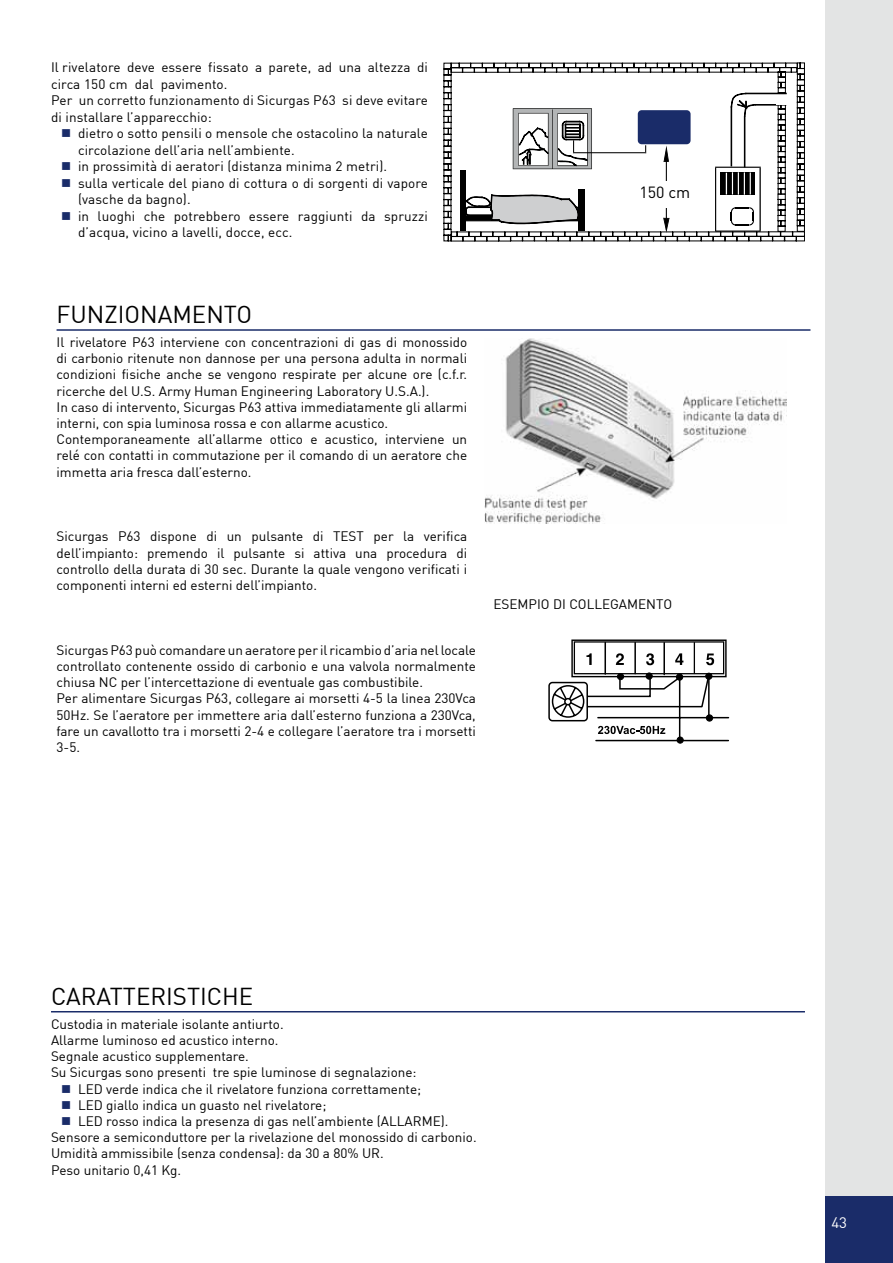
<style>
.page{position:relative;width:893px;height:1263px;background:#fff}
.page>*{position:absolute;margin:0;border:0;box-sizing:border-box;transform-origin:0 0}
.t1{font:24px "DIN";color:#000}
.t2{font:16.05px "DIN";color:#000}
.t3{font:15px "DIN";color:#fff}
.t4{font:13.5px/16.2px "DIN";color:#000}
</style>
<div class="page">
<div style="left:825px;top:0;width:68px;height:1263px;background:#e3e4e4"></div>
<div style="left:825px;top:1196px;width:68px;height:67px;background:#1a2c69"></div>
<hr style="left:57px;top:329px;width:753px;height:2px;background:#1a2c69">
<hr style="left:51px;top:1011px;width:754px;height:1px;background:#1a2c69">
<svg style="left:443px;top:63px;width:362px;height:178px"></svg>
<svg style="left:715px;top:63px;width:90px;height:169px"></svg>
<div style="left:638px;top:110px;width:53px;height:34px;background:#1a2c69;border-radius:4px"></div>
<img style="left:484px;top:339px;width:302px;height:184px">
<hr style="left:634px;top:643px;width:2px;height:31px;background:#000">
<hr style="left:663px;top:643px;width:2px;height:31px;background:#000">
<hr style="left:604px;top:642px;width:2px;height:32px;background:#000">
<div style="left:571px;top:639px;width:156px;height:38px;border:1px solid #000"></div>
<hr style="left:694px;top:643px;width:1px;height:30px;background:#000">
<svg style="left:586px;top:653px;width:6px;height:12px"></svg>
<svg style="left:616px;top:653px;width:8px;height:12px"></svg>
<svg style="left:646px;top:653px;width:8px;height:12px"></svg>
<svg style="left:675px;top:653px;width:8px;height:12px"></svg>
<svg style="left:706px;top:653px;width:8px;height:12px"></svg>
<hr style="left:679px;top:678px;width:1px;height:60px;background:#000">
<hr style="left:598px;top:717px;width:130px;height:1px;background:#000">
<hr style="left:596px;top:740px;width:132px;height:1px;background:#000">
<svg style="left:677px;top:737px;width:6px;height:6px"></svg>
<div style="left:706px;top:715px;width:7px;height:6px;background:#000;border-radius:50%"></div>
<div style="left:706px;top:715px;width:7px;height:6px;border:1px solid #000;border-radius:50%"></div>
<svg style="left:598px;top:726px;width:67px;height:8px"></svg>
<div style="left:548px;top:682px;width:40px;height:39px;border:2px solid #000;border-radius:3px"></div>
<svg style="left:551px;top:673px;width:161px;height:45px"></svg>
<div style="left:564px;top:698px;width:8px;height:7px;border:2px solid #000;border-radius:50%"></div>
<p class="t4" style="left:51px;top:59px;width:378px">Il rivelatore deve essere fissato a parete, ad una altezza di circa 150 cm dal pavimento.<br>Per un corretto funzionamento di Sicurgas P63 si deve evitare di installare l’apparecchio:</p>
<p class="t4" style="left:78px;top:125px;width:351px">dietro o sotto pensili o mensole che ostacolino la naturale circolazione dell’aria nell’ambiente.<br>in prossimità di aeratori (distanza minima 2 metri).<br>sulla verticale del piano di cottura o di sorgenti di vapore (vasche da bagno).<br>in luoghi che potrebbero essere raggiunti da spruzzi d’acqua, vicino a lavelli, docce, ecc.</p>
<p class="t2" style="left:639px;top:182px;width:53px">150 cm</p>
<h1 class="t1" style="left:57px;top:300px;width:197px">FUNZIONAMENTO</h1>
<p class="t4" style="left:57px;top:334px;width:412px">Il rivelatore P63 interviene con concentrazioni di gas di monossido di carbonio ritenute non dannose per una persona adulta in normali condizioni fisiche anche se vengono respirate per alcune ore (c.f.r. ricerche del U.S. Army Human Engineering Laboratory U.S.A.).<br>In caso di intervento, Sicurgas P63 attiva immediatamente gli allarmi interni, con spia luminosa rossa e con allarme acustico.<br>Contemporaneamente all’allarme ottico e acustico, interviene un relé con contatti in commutazione per il comando di un aeratore che immetta aria fresca dall’esterno.</p>
<p class="t4" style="left:57px;top:528px;width:293px">Sicurgas P63 dispone di un pulsante di Test</p>
<p class="t4" style="left:57px;top:528px;width:412px;text-align:justify;text-indent:317px">per la verifica dell’impianto: premendo il pulsante si attiva una procedura di controllo della durata di 30 sec. Durante la quale vengono verificati i componenti interni ed esterni dell’impianto.</p>
<p class="t4" style="left:57px;top:641px;width:421px">Sicurgas P63 può comandare un aeratore per il ricambio d’aria nel locale controllato contenente ossido di carbonio e una valvola normalmente chiusa NC per l’intercettazione di eventuale gas combustibile.<br>Per alimentare Sicurgas P63, collegare ai morsetti 4-5 la linea 230Vca 50Hz. Se l’aeratore per immettere aria dall’esterno funziona a 230Vca, fare un cavallotto tra i morsetti 2-4 e collegare l’aeratore tra i morsetti 3-5.</p>
<p class="t4" style="left:493px;top:596px;width:180px">ESEMPIO DI COLLEGAMENTO</p>
<h1 class="t1" style="left:51px;top:981px;width:204px">CARATTERISTICHE</h1>
<p class="t4" style="left:51px;top:1015px;width:234px">Custodia in materiale isolante antiurto.</p>
<p class="t4" style="left:51px;top:1032px;width:229px">Allarme luminoso ed acustico interno.</p>
<p class="t4" style="left:51px;top:1048px;width:199px">Segnale acustico supplementare.</p>
<p class="t4" style="left:51px;top:1064px;width:367px">Su Sicurgas sono presenti tre spie luminose di segnalazione:</p>
<p class="t4" style="left:78px;top:1080px;width:345px">LED verde indica che il rivelatore funziona correttamente;</p>
<p class="t4" style="left:78px;top:1096px;width:250px">LED giallo indica un guasto nel rivelatore;</p>
<p class="t4" style="left:78px;top:1113px;width:372px">LED rosso indica la presenza di gas nell’ambiente (ALLARME).</p>
<p class="t4" style="left:51px;top:1129px;width:427px">Sensore a semiconduttore per la rivelazione del monossido di carbonio.</p>
<p class="t4" style="left:51px;top:1145px;width:334px">Umidità ammissibile (senza condensa): da 30 a 80% UR.</p>
<p class="t4" style="left:51px;top:1161px;width:132px">Peso unitario 0,41 Kg.</p>
<p class="t3" style="left:831px;top:1213px;width:17px">43</p>
</div>
